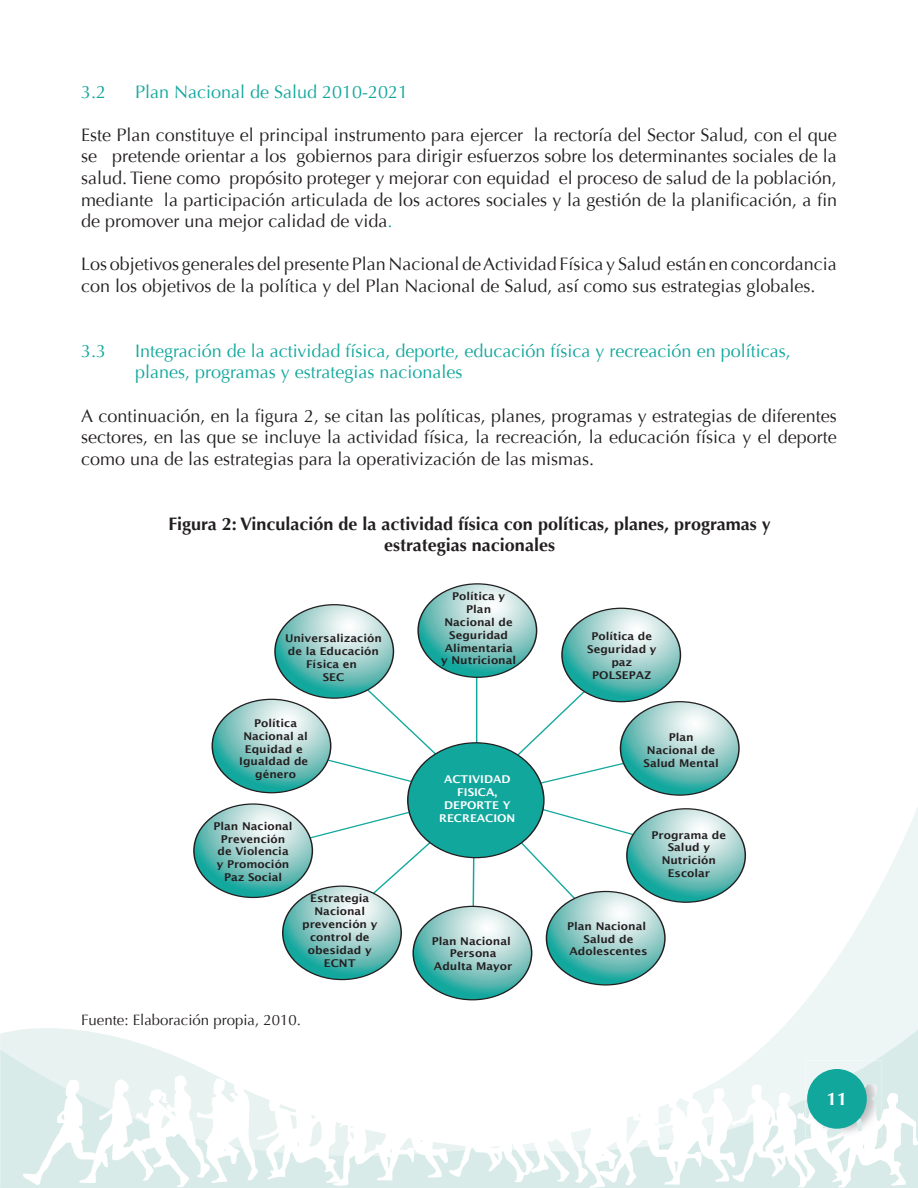
<style>
.page{position:relative;width:918px;height:1188px;background:#fff}
.page>*{position:absolute;margin:0;border:0;box-sizing:border-box;transform-origin:0 0}
.t1{font:18px/21.6px "Optima";color:#231f20;text-align:justify}
.t2{font:18px/21.6px "Optima";color:#12a79d}
.t3{font:700 18px/21.6px "Optima";color:#231f20;text-align:center}
.t4{font:700 18px "Optima";color:#fff}
.t5{font:15px "Optima";color:#231f20}
.t6{font:600 10.8px/12.9px "Lucida Sans";color:#231f20;text-align:center;scale:1.06 1}
.t7{font:600 10.8px/12.9px "Lucida Sans";color:#fff;text-align:center;scale:1.06 1}
.s1{color:#12a79d}
</style>
<div class="page">
<svg style="left:193px;top:807px;width:725px;height:223px"></svg>
<svg style="left:0;top:1030px;width:918px;height:158px"></svg>
<img style="left:805px;top:1061px;width:77px;height:14px">
<svg style="left:23px;top:1075px;width:895px;height:113px"></svg>
<img style="left:834px;top:1084px;width:48px;height:53px">
<div style="left:807px;top:1069px;width:60px;height:60px;background:#12a79d;border-radius:50%"></div>
<svg style="left:194px;top:804px;width:551px;height:196px"></svg>
<svg style="left:212px;top:584px;width:527px;height:211px"></svg>
<div style="left:408px;top:743px;width:136px;height:115px;background:#12a79d;border-radius:50%"></div>
<p class="t2" style="left:81px;top:81px;width:27px">3.2</p>
<p class="t2" style="left:135px;top:81px;width:275px">Plan Nacional de Salud 2010-2021</p>
<p class="t1" style="left:81px;top:124px;width:758px">Este Plan constituye el principal instrumento para ejercer la rectoría del Sector Salud, con el que se pretende orientar a los gobiernos para dirigir esfuerzos sobre los determinantes sociales de la salud. Tiene como propósito proteger y mejorar con equidad el proceso de salud de la población, mediante la participación articulada de los actores sociales y la gestión de la planificación, a fin de promover una mejor calidad de vida<span class="s1">.</span></p>
<p class="t1" style="left:81px;top:254px;width:757px">Los objetivos generales del presente Plan Nacional de Actividad Física y Salud están en concordancia con los objetivos de la política y del Plan Nacional de Salud, así como sus estrategias globales.</p>
<p class="t2" style="left:81px;top:340px;width:27px">3.3</p>
<p class="t2" style="left:135px;top:340px;width:657px">Integración de la actividad física, deporte, educación física y recreación en políticas, planes, programas y estrategias nacionales</p>
<p class="t1" style="left:81px;top:405px;width:757px">A continuación, en la figura 2, se citan las políticas, planes, programas y estrategias de diferentes sectores, en las que se incluye la actividad física, la recreación, la educación física y el deporte como una de las estrategias para la operativización de las mismas.</p>
<p class="t3" style="left:168px;top:513px;width:604px">Figura 2: Vinculación de la actividad física con políticas, planes, programas y estrategias nacionales</p>
<p class="t6" style="left:441px;top:590px;width:72px">Política y<br>Plan<br>Nacional de<br>Seguridad<br>Alimentaria y Nutricional</p>
<p class="t6" style="left:587px;top:630px;width:67px">Política de<br>Seguridad y paz<br>POLSEPAZ</p>
<p class="t6" style="left:285px;top:632px;width:93px">Universalización de la Educación<br>Física en<br>SEC</p>
<p class="t6" style="left:239px;top:716px;width:67px">Política<br>Nacional al<br>Equidad e<br>Igualdad de género</p>
<p class="t6" style="left:214px;top:819px;width:76px">Plan Nacional<br>Prevención de Violencia y Promoción<br>Paz Social</p>
<p class="t6" style="left:302px;top:892px;width:73px">Estrategia<br>Nacional prevención y control de obesidad y<br>ECNT</p>
<p class="t5" style="left:81px;top:1012px;width:221px">Fuente: Elaboración propia, 2010.</p>
<p class="t7" style="left:439px;top:773px;width:73px">ACTIVIDAD<br>FISICA,<br>DEPORTE Y<br>RECREACION</p>
<p class="t6" style="left:432px;top:934px;width:78px">Plan Nacional<br>Persona<br>Adulta Mayor</p>
<p class="t6" style="left:643px;top:731px;width:73px">Plan<br>Nacional de<br>Salud Mental</p>
<p class="t6" style="left:652px;top:828px;width:72px">Programa de<br>Salud y<br>Nutrición<br>Escolar</p>
<p class="t6" style="left:567px;top:919px;width:77px">Plan Nacional<br>Salud de<br>Adolescentes</p>
<p class="t4" style="left:827px;top:1089px;width:22px">11</p>
</div>
